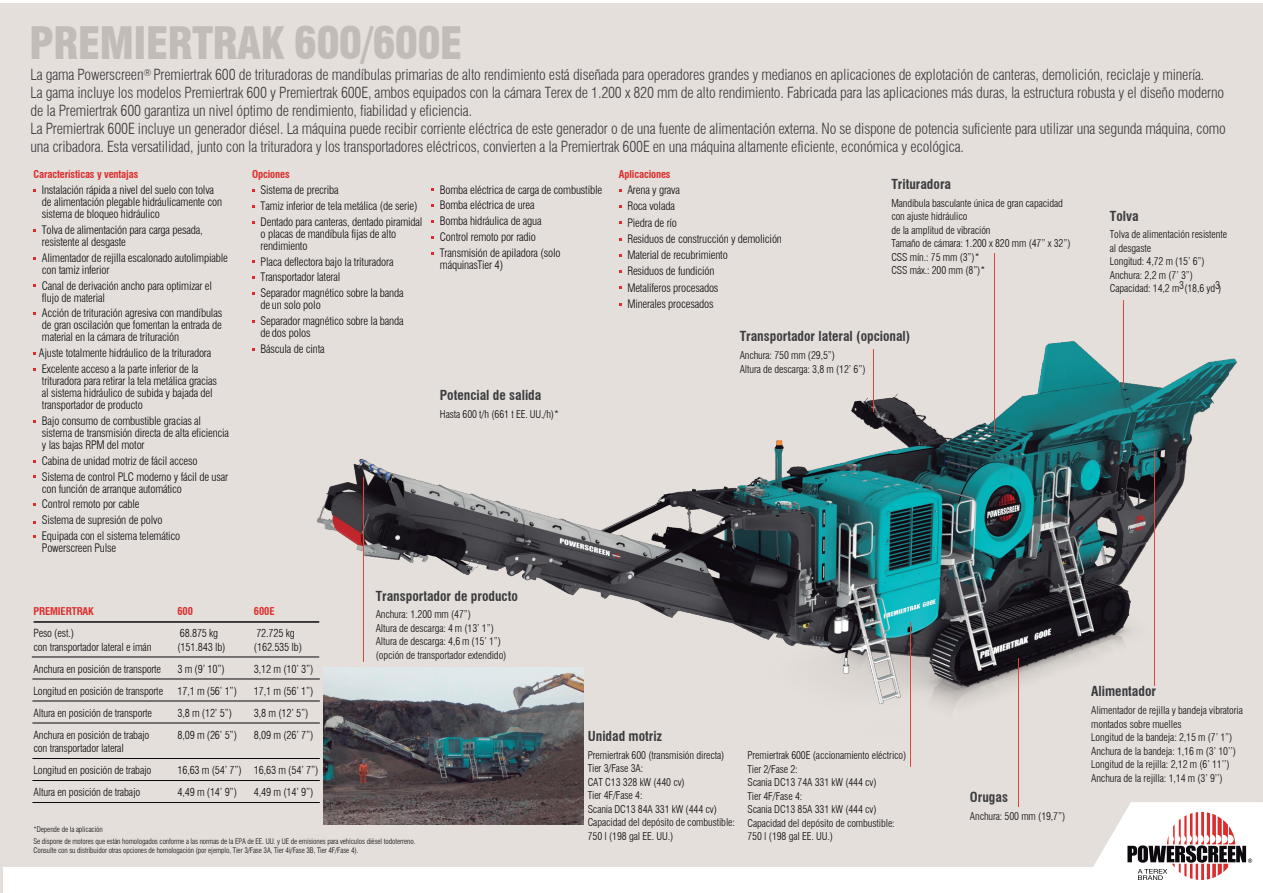
<style>
.page{position:relative;width:1263px;height:893px;background:#fff}
.page>*{position:absolute;margin:0;border:0;box-sizing:border-box;transform-origin:0 0}
.t1{font:900 condensed 43.65px "Swiss 721 BT";letter-spacing:-.02em;color:#c2bbb6}
.t2{font:300 condensed 15px/18px "Swiss 721 BT";letter-spacing:-.015em;color:#3c3b3f}
.t3{font:700 condensed 13.5px "Swiss 721 BT";color:#3c3b3f}
.t4{font:300 condensed 11.4px/15.9px "Swiss 721 BT";letter-spacing:-.015em;color:#0c090d}
.t5{font:300 condensed 10.95px/22px "Swiss 721 BT";letter-spacing:-.015em;color:#0c090d}
.t6{font:300 condensed 10.5px/13.5px "Swiss 721 BT";letter-spacing:-.01em;color:#0c090d}
.t7{font:700 condensed 10.5px "Swiss 721 BT";letter-spacing:-.01em;color:#dd2c2c}
.t8{font:300 condensed 9.6px "Swiss 721 BT";color:#3c3b3f}
.t9{font:300 condensed 7.5px/11.9px "Swiss 721 BT";letter-spacing:-.01em;color:#0c090d}
</style>
<div class="page">
<div style="left:0;top:3px;width:1263px;height:890px;background:#e4dfda"></div>
<div style="left:3px;top:867px;width:1260px;height:26px;background:#fff"></div>
<svg style="left:1093px;top:802px;width:170px;height:78px"></svg>
<img style="left:307px;top:253px;width:930px;height:516px">
<hr style="left:363px;top:477px;width:1px;height:184px;background:#e14738">
<hr style="left:1123px;top:300px;width:1px;height:86px;background:#e14738">
<hr style="left:994px;top:254px;width:1px;height:179px;background:#e14738">
<hr style="left:910px;top:623px;width:1px;height:144px;background:#e14738">
<hr style="left:1018px;top:658px;width:1px;height:148px;background:#e14738">
<hr style="left:1154px;top:452px;width:1px;height:234px;background:#e14738">
<hr style="left:873px;top:350px;width:1px;height:62px;background:#e14738">
<hr style="left:34px;top:621px;width:285px;height:2px;background:#0c090d">
<hr style="left:32px;top:657px;width:287px;height:1px;background:#0c090d">
<hr style="left:32px;top:679px;width:288px;height:1px;background:#0c090d">
<hr style="left:32px;top:701px;width:288px;height:1px;background:#0c090d">
<hr style="left:32px;top:723px;width:288px;height:1px;background:#0c090d">
<hr style="left:32px;top:758px;width:288px;height:1px;background:#0c090d">
<hr style="left:32px;top:780px;width:288px;height:1px;background:#0c090d">
<hr style="left:32px;top:802px;width:288px;height:1px;background:#0c090d">
<img style="left:323px;top:667px;width:260px;height:157px">
<h1 class="t1" style="left:29px;top:17px;width:435px">PREMIERTRAK 600/600E</h1>
<p class="t2" style="left:31px;top:66px;width:1197px">La gama Powerscreen Premiertrak 600 de trituradoras de mandíbulas primarias de alto rendimiento está diseñada para operadores grandes y medianos en aplicaciones de explotación de canteras, demolición, reciclaje y minería.<br>La gama incluye los modelos Premiertrak 600 y Premiertrak 600E, ambos equipados con la cámara Terex de 1.200 x 820 mm de alto rendimiento. Fabricada para las aplicaciones más duras, la estructura robusta y el diseño moderno de la Premiertrak 600 garantiza un nivel óptimo de rendimiento, fiabilidad y eficiencia.<br>La Premiertrak 600E incluye un generador diésel. La máquina puede recibir corriente eléctrica de este generador o de una fuente de alimentación externa. No se dispone de potencia suficiente para utilizar una segunda máquina, como una cribadora. Esta versatilidad, junto con la trituradora y los transportadores eléctricos, convierten a la Premiertrak 600E en una máquina altamente eficiente, económica y ecológica.</p>
<p class="t8" style="left:143px;top:67px;width:10px">®</p>
<p class="t7" style="left:33px;top:168px;width:107px">Características y ventajas</p>
<p class="t4" style="left:42px;top:184px;width:182px;line-height:12px">Instalación rápida a nivel del suelo con tolva de alimentación plegable hidráulicamente con sistema de bloqueo hidráulico</p>
<p class="t4" style="left:42px;top:224px;width:162px;line-height:12px">Tolva de alimentación para carga pesada, resistente al desgaste</p>
<p class="t4" style="left:42px;top:252px;width:188px;line-height:12px">Alimentador de rejilla escalonado autolimpiable con tamiz inferior</p>
<p class="t4" style="left:42px;top:279px;width:172px;line-height:12px">Canal de derivación ancho para optimizar el flujo de material</p>
<p class="t4" style="left:42px;top:307px;width:182px;line-height:12px;text-align:justify">Acción de trituración agresiva con mandíbulas de gran oscilación que fomentan la entrada de material en la cámara de trituración</p>
<p class="t4" style="left:39px;top:345px;width:174px">Ajuste totalmente hidráulico de la trituradora<br>Excelente acceso a la parte inferior de la</p>
<p class="t4" style="left:42px;top:375px;width:177px;line-height:12px">trituradora para retirar la tela metálica gracias al sistema hidráulico de subida y bajada del transportador de producto</p>
<p class="t4" style="left:42px;top:415px;width:189px;line-height:12px">Bajo consumo de combustible gracias al sistema de transmisión directa de alta eficiencia y las bajas RPM del motor</p>
<p class="t4" style="left:42px;top:453px;width:188px">Cabina de unidad motriz de fácil acceso<br>Sistema de control PLC moderno y fácil de usar</p>
<p class="t4" style="left:42px;top:480px;width:142px">con función de arranque automático<br>Control remoto por cable<br>Sistema de supresión de polvo<br>Equipada con el sistema telemático</p>
<p class="t4" style="left:42px;top:540px;width:76px">Powerscreen Pulse</p>
<p class="t7" style="left:252px;top:168px;width:39px">Opciones</p>
<p class="t4" style="left:261px;top:182px;width:163px">Sistema de precriba<br>Tamiz inferior de tela metálica (de serie)<br>Dentado para canteras, dentado piramidal</p>
<p class="t4" style="left:261px;top:228px;width:137px;line-height:12px">o placas de mandíbula fijas de alto rendimiento</p>
<p class="t4" style="left:261px;top:253px;width:145px">Placa deflectora bajo la trituradora<br>Transportador lateral<br>Separador magnético sobre la banda</p>
<p class="t4" style="left:261px;top:297px;width:145px">de un solo polo<br>Separador magnético sobre la banda</p>
<p class="t4" style="left:261px;top:325px;width:66px">de dos polos<br>Báscula de cinta</p>
<p class="t4" style="left:440px;top:182px;width:164px">Bomba eléctrica de carga de combustible<br>Bomba eléctrica de urea<br>Bomba hidráulica de agua<br>Control remoto por radio<br>Transmisión de apiladora (solo</p>
<p class="t4" style="left:440px;top:257px;width:65px">máquinasTier 4)</p>
<p class="t3" style="left:440px;top:387px;width:103px">Potencial de salida</p>
<p class="t6" style="left:440px;top:407px;width:121px">Hasta 600 t/h (661 t EE. UU./h)*</p>
<p class="t7" style="left:619px;top:168px;width:53px">Aplicaciones</p>
<p class="t4" style="left:627px;top:182px;width:156px">Arena y grava<br>Roca volada<br>Piedra de río<br>Residuos de construcción y demolición<br>Material de recubrimiento<br>Residuos de fundición<br>Metalíferos procesados<br>Minerales procesados</p>
<p class="t3" style="left:891px;top:176px;width:61px">Trituradora</p>
<p class="t6" style="left:891px;top:196px;width:181px">Mandíbula basculante única de gran capacidad con ajuste hidráulico<br>de la amplitud de vibración<br>Tamaño de cámara: 1.200 x 820 mm (47” x 32”)<br>CSS mín.: 75 mm (3”)*<br>CSS máx.: 200 mm (8”)*</p>
<p class="t3" style="left:740px;top:328px;width:172px">Transportador lateral (opcional)</p>
<p class="t6" style="left:740px;top:349px;width:127px">Anchura: 750 mm (29,5”)<br>Altura de descarga: 3,8 m (12’ 6”)</p>
<p class="t7" style="left:33px;top:605px;width:62px">PREMIERTRAK</p>
<p class="t7" style="left:177px;top:605px;width:17px">600</p>
<p class="t7" style="left:254px;top:605px;width:22px">600E</p>
<p class="t5" style="left:33px;top:622px;width:42px">Peso (est.)</p>
<p class="t5" style="left:180px;top:622px;width:40px">68.875 kg</p>
<p class="t5" style="left:256px;top:622px;width:40px">72.725 kg</p>
<p class="t5" style="left:33px;top:636px;width:120px">con transportador lateral e imán</p>
<p class="t5" style="left:177px;top:636px;width:50px">(151.843 lb)</p>
<p class="t5" style="left:254px;top:636px;width:50px">(162.535 lb)</p>
<p class="t5" style="left:33px;top:658px;width:129px">Anchura en posición de transporte</p>
<p class="t5" style="left:177px;top:658px;width:49px">3 m (9’ 10”)</p>
<p class="t5" style="left:254px;top:658px;width:61px">3,12 m (10’ 3”)</p>
<p class="t5" style="left:33px;top:680px;width:131px">Longitud en posición de transporte</p>
<p class="t5" style="left:177px;top:680px;width:61px">17,1 m (56’ 1”)</p>
<p class="t5" style="left:254px;top:680px;width:61px">17,1 m (56’ 1”)</p>
<p class="t5" style="left:33px;top:702px;width:120px">Altura en posición de transporte</p>
<p class="t5" style="left:177px;top:702px;width:56px">3,8 m (12’ 5”)</p>
<p class="t5" style="left:254px;top:702px;width:56px">3,8 m (12’ 5”)</p>
<p class="t5" style="left:33px;top:724px;width:117px">Anchura en posición de trabajo</p>
<p class="t5" style="left:177px;top:724px;width:61px">8,09 m (26’ 5”)</p>
<p class="t5" style="left:254px;top:724px;width:61px">8,09 m (26’ 7”)</p>
<p class="t5" style="left:33px;top:737px;width:120px">con transportador lateral<br>Longitud en posición de trabajo</p>
<p class="t5" style="left:177px;top:759px;width:142px">16,63 m (54’ 7”) 16,63 m (54’ 7”)</p>
<p class="t5" style="left:33px;top:781px;width:108px">Altura en posición de trabajo</p>
<p class="t5" style="left:177px;top:781px;width:61px">4,49 m (14’ 9”)</p>
<p class="t5" style="left:254px;top:781px;width:61px">4,49 m (14’ 9”)</p>
<p class="t3" style="left:376px;top:588px;width:144px">Transportador de producto</p>
<p class="t6" style="left:376px;top:608px;width:132px">Anchura: 1.200 mm (47”)<br>Altura de descarga: 4 m (13’ 1”)<br>Altura de descarga: 4,6 m (15’ 1”) (opción de transportador extendido)</p>
<p class="t9" style="left:33px;top:824px;width:384px">*Depende de la aplicación<br>Se dispone de motores que están homologados conforme a las normas de la EPA de EE. UU. y UE de emisiones para vehículos diésel todoterreno.</p>
<p class="t9" style="left:33px;top:845px;width:327px">Consulte con su distribuidor otras opciones de homologación (por ejemplo, Tier 3/Fase 3A, Tier 4i/Fase 3B, Tier 4F/Fase 4).</p>
<p class="t3" style="left:588px;top:728px;width:76px">Unidad motriz</p>
<p class="t6" style="left:588px;top:748px;width:149px">Premiertrak 600 (transmisión directa)<br>Tier 3/Fase 3A:<br>CAT C13 328 kW (440 cv)<br>Tier 4F/Fase 4:<br>Scania DC13 84A 331 kW (444 cv)<br>Capacidad del depósito de combustible:<br>750 l (198 gal EE. UU.)</p>
<p class="t6" style="left:747px;top:749px;width:160px">Premiertrak 600E (accionamiento eléctrico)<br>Tier 2/Fase 2:<br>Scania DC13 74A 331 kW (444 cv)<br>Tier 4F/Fase 4:<br>Scania DC13 85A 331 kW (444 cv)<br>Capacidad del depósito de combustible:<br>750 l (198 gal EE. UU.)</p>
<p class="t3" style="left:970px;top:789px;width:40px">Orugas</p>
<p class="t6" style="left:970px;top:809px;width:97px">Anchura: 500 mm (19,7”)</p>
<p class="t3" style="left:1110px;top:208px;width:30px">Tolva</p>
<p class="t6" style="left:1110px;top:228px;width:119px">Tolva de alimentación resistente al desgaste<br>Longitud: 4,72 m (15’ 6”)<br>Anchura: 2,2 m (7’ 3”)<br>Capacidad: 14,2 m3(18,6 yd3)</p>
<p class="t3" style="left:1091px;top:683px;width:66px">Alimentador</p>
<p class="t6" style="left:1091px;top:703px;width:153px">Alimentador de rejilla y bandeja vibratoria montados sobre muelles<br>Longitud de la bandeja: 2,15 m (7’ 1”)<br>Anchura de la bandeja: 1,16 m (3’ 10’’)<br>Longitud de la rejilla: 2,12 m (6’ 11’’)<br>Anchura de la rejilla: 1,14 m (3’ 9’’)</p>
</div>
